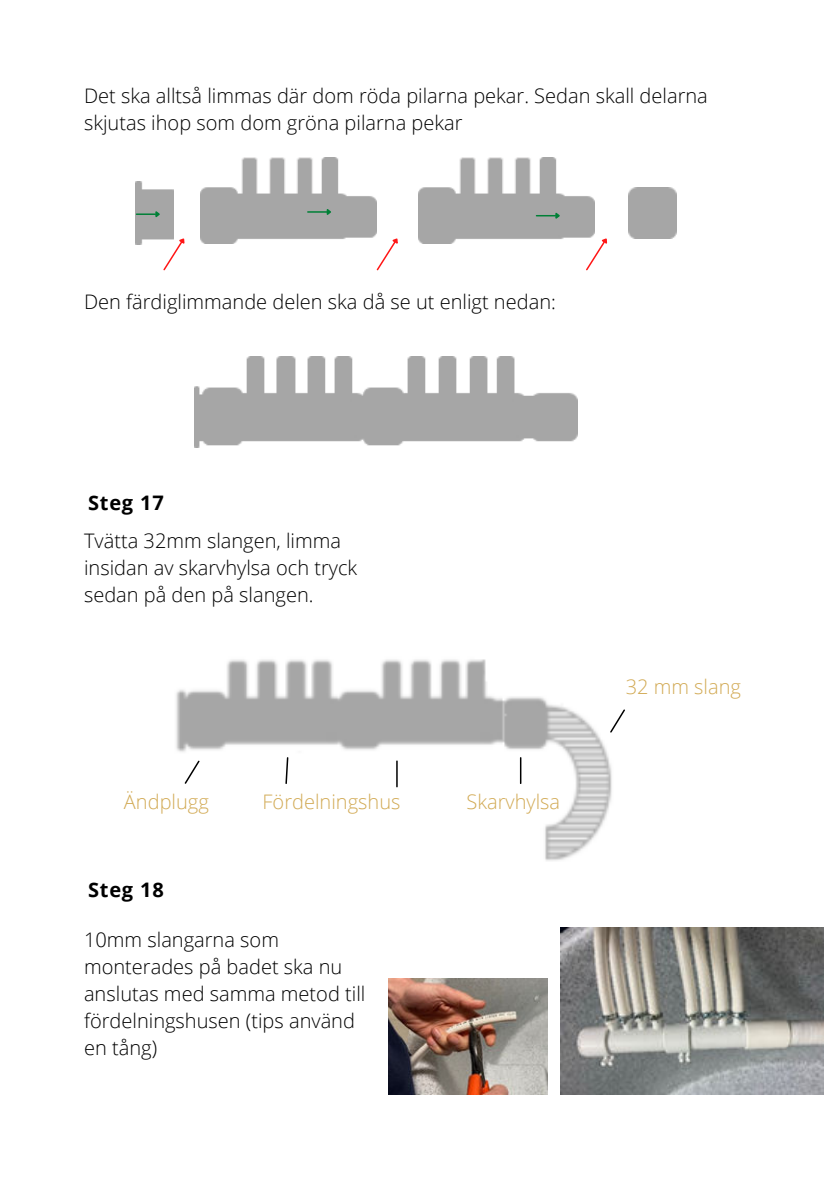
<style>
.page{position:relative;width:839px;height:1191px;background:#fff}
.page>*{position:absolute;margin:0;border:0;box-sizing:border-box;transform-origin:0 0}
.t1{font:300 20px/27px "Open Sans";color:#000}
.t2{font:300 20px "Open Sans";color:#d2aa55}
.t3{font:700 20px "Open Sans";letter-spacing:.04em;color:#000}
</style>
<div class="page">
<img style="left:136px;top:182px;width:37px;height:63px">
<img style="left:200px;top:158px;width:176px;height:85px">
<img style="left:418px;top:158px;width:176px;height:85px">
<div style="left:628px;top:187px;width:48px;height:51px;background:#a6a6a6"></div>
<svg style="left:136px;top:210px;width:25px;height:9px"></svg>
<svg style="left:308px;top:208px;width:25px;height:9px"></svg>
<svg style="left:536px;top:211px;width:25px;height:10px"></svg>
<svg style="left:584px;top:235px;width:24px;height:36px"></svg>
<svg style="left:375px;top:235px;width:23px;height:36px"></svg>
<svg style="left:162px;top:235px;width:23px;height:36px"></svg>
<img style="left:195px;top:357px;width:383px;height:90px">
<img style="left:176px;top:659px;width:648px;height:436px">
<svg style="left:183px;top:759px;width:18px;height:26px"></svg>
<svg style="left:396px;top:761px;width:1px;height:26px"></svg>
<svg style="left:608px;top:708px;width:18px;height:26px"></svg>
<svg style="left:520px;top:758px;width:1px;height:25px"></svg>
<svg style="left:284px;top:756px;width:5px;height:29px"></svg>
<img style="left:388px;top:979px;width:159px;height:116px">
<img style="left:560px;top:928px;width:263px;height:167px">
<p class="t1" style="left:84px;top:82px;width:625px">Det ska alltså limmas där dom röda pilarna pekar. Sedan skall delarna skjutas ihop som dom gröna pilarna pekar</p>
<p class="t1" style="left:84px;top:287px;width:473px">Den färdiglimmande delen ska då se ut enligt nedan:</p>
<p class="t3" style="left:88px;top:489px;width:77px">Steg 17</p>
<p class="t1" style="left:84px;top:526px;width:275px">Tvätta 32mm slangen, limma insidan av skarvhylsa och tryck sedan på den på slangen.</p>
<p class="t2" style="left:124px;top:788px;width:86px">Ändplugg</p>
<p class="t2" style="left:262px;top:788px;width:139px">Fördelningshus</p>
<p class="t2" style="left:466px;top:788px;width:95px">Skarvhylsa</p>
<p class="t3" style="left:88px;top:876px;width:77px">Steg 18</p>
<p class="t1" style="left:84px;top:926px;width:283px">10mm slangarna som monterades på badet ska nu anslutas med samma metod till fördelningshusen (tips använd en tång)</p>
<p class="t2" style="left:625px;top:673px;width:117px">32 mm slang</p>
</div>
